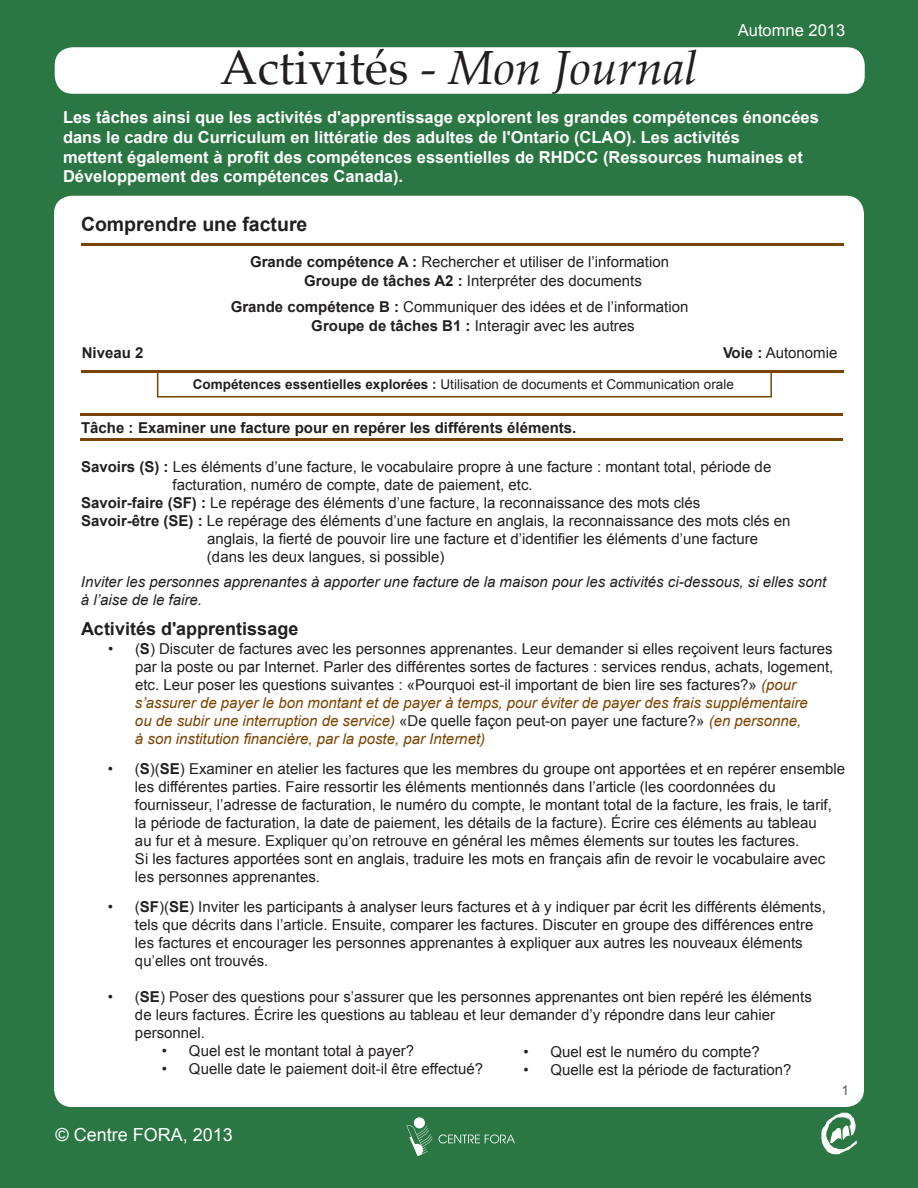
<style>
.page{position:relative;width:918px;height:1188px;background:#2b7743}
.page>*{position:absolute;margin:0;border:0;box-sizing:border-box;transform-origin:0 0}
.t1{font:48px "Palatino Linotype";color:#231f20}
.t2{font:700 19.5px "Arial";color:#231f20}
.t3{font:700 18px "Arial";color:#231f20}
.t4{font:18px "Arial";color:#fff}
.t5{font:700 16.5px/19.8px "Arial";color:#fff}
.t6{font:16.5px "Arial";color:#fff}
.t7{font:15px/18px "Arial";color:#231f20}
.t8{font:italic 15px/18px "Arial";color:#231f20}
.t9{font:700 15px "Arial";color:#231f20}
.t10{font:13.5px "Arial";color:#231f20}
.t11{font:13.5px "Arial";color:#57585a}
.s1{font-style:italic}
.s2{font-weight:700}
.s3{font-style:italic;color:#794400}
</style>
<div class="page">
<div style="left:54px;top:196px;width:810px;height:911px;background:#fff;border-radius:18px"></div>
<svg style="left:439px;top:1134px;width:76px;height:9px"></svg>
<div style="left:414px;top:1117px;width:11px;height:11px;background:#fff;border-radius:50%"></div>
<svg style="left:406px;top:1125px;width:26px;height:31px"></svg>
<div style="left:55px;top:47px;width:810px;height:47px;background:#fff;border-radius:18px"></div>
<img style="left:821px;top:1113px;width:36px;height:41px">
<hr style="left:82px;top:370px;width:762px;height:3px;background:#794400">
<div style="left:157px;top:370px;width:615px;height:28px;border:2px solid #794400"></div>
<hr style="left:81px;top:244px;width:763px;height:2px;background:#794400">
<hr style="left:81px;top:414px;width:762px;height:2px;background:#794400">
<hr style="left:81px;top:438px;width:762px;height:2px;background:#794400">
<h1 class="t1" style="left:220px;top:33px;width:479px">Activités - <span class="s1">Mon Journal</span></h1>
<p class="t6" style="left:738px;top:19px;width:109px">Automne 2013</p>
<p class="t5" style="left:63px;top:108px;width:757px">Les tâches ainsi que les activités d'apprentissage explorent les grandes compétences énoncées dans le cadre du Curriculum en littératie des adultes de l'Ontario (CLAO). Les activités<br>mettent également à profit des compétences essentielles de RHDCC (Ressources humaines et Développement des compétences Canada).</p>
<h2 class="t2" style="left:81px;top:211px;width:228px">Comprendre une facture</h2>
<p class="t7" style="left:304px;top:252px;width:366px;line-height:19.5px;text-indent:-54px"><span class="s2">Grande compétence A :</span> Rechercher et utiliser de l’information<br><span class="s2">Groupe de tâches A2 :</span> Interpréter des documents</p>
<p class="t7" style="left:311px;top:297px;width:379px;line-height:19.5px;text-indent:-81px"><span class="s2">Grande compétence B :</span> Communiquer des idées et de l’information<br><span class="s2">Groupe de tâches B1 :</span> Interagir avec les autres</p>
<p class="t9" style="left:82px;top:343px;width:63px">Niveau 2</p>
<p class="t7" style="left:723px;top:344px;width:116px"><span class="s2">Voie :</span> Autonomie</p>
<p class="t10" style="left:193px;top:375px;width:542px"><span class="s2">Compétences essentielles explorées :</span> Utilisation de documents et Communication orale</p>
<p class="t9" style="left:81px;top:418px;width:497px">Tâche : Examiner une facture pour en repérer les différents éléments.</p>
<p class="t7" style="left:81px;top:458px;width:692px"><span class="s2">Savoirs (S) :</span> Les éléments d’une facture, le vocabulaire propre à une facture : montant total, période de</p>
<p class="t7" style="left:172px;top:476px;width:362px">facturation, numéro de compte, date de paiement, etc.</p>
<p class="t7" style="left:81px;top:494px;width:621px"><span class="s2">Savoir-faire (SF) :</span> Le repérage des éléments d’une facture, la reconnaissance des mots clés</p>
<p class="t7" style="left:81px;top:512px;width:711px"><span class="s2">Savoir-être (SE) :</span> Le repérage des éléments d’une facture en anglais, la reconnaissance des mots clés en</p>
<p class="t7" style="left:207px;top:530px;width:553px">anglais, la fierté de pouvoir lire une facture et d’identifier les éléments d’une facture</p>
<p class="t7" style="left:207px;top:548px;width:239px">(dans les deux langues, si possible)</p>
<p class="t8" style="left:81px;top:573px;width:747px">Inviter les personnes apprenantes à apporter une facture de la maison pour les activités ci-dessous, si elles sont à l’aise de le faire.</p>
<p class="t3" style="left:81px;top:616px;width:219px">Activités d'apprentissage</p>
<p class="t7" style="left:135px;top:640px;width:700px;text-indent:-27px">• (<span class="s2">S</span>) Discuter de factures avec les personnes apprenantes. Leur demander si elles reçoivent leurs factures par la poste ou par Internet. Parler des différentes sortes de factures : services rendus, achats, logement, etc. Leur poser les questions suivantes : «Pourquoi est-il important de bien lire ses factures?» <span class="s3">(pour s’assurer de payer le bon montant et de payer à temps, pour éviter de payer des frais supplémentaire<br>ou de subir une interruption de service)</span> «De quelle façon peut-on payer une facture?» <span class="s3">(en personne,<br>à son institution financière, par la poste, par Internet)</span></p>
<p class="t7" style="left:135px;top:760px;width:712px;text-indent:-27px">• (<span class="s2">S</span>)(<span class="s2">SE</span>) Examiner en atelier les factures que les membres du groupe ont apportées et en repérer ensemble les différentes parties. Faire ressortir les éléments mentionnés dans l’article (les coordonnées du fournisseur, l’adresse de facturation, le numéro du compte, le montant total de la facture, les frais, le tarif, la période de facturation, la date de paiement, les détails de la facture). Écrire ces éléments au tableau<br>au fur et à mesure. Expliquer qu’on retrouve en général les mêmes élements sur toutes les factures.<br>Si les factures apportées sont en anglais, traduire les mots en français afin de revoir le vocabulaire avec les personnes apprenantes.</p>
<p class="t7" style="left:135px;top:898px;width:692px;text-indent:-27px">• (<span class="s2">SF</span>)(<span class="s2">SE</span>) Inviter les participants à analyser leurs factures et à y indiquer par écrit les différents éléments, tels que décrits dans l’article. Ensuite, comparer les factures. Discuter en groupe des différences entre les factures et encourager les personnes apprenantes à expliquer aux autres les nouveaux éléments qu’elles ont trouvés.</p>
<p class="t7" style="left:135px;top:988px;width:678px;text-indent:-27px">• (<span class="s2">SE</span>) Poser des questions pour s’assurer que les personnes apprenantes ont bien repéré les éléments de leurs factures. Écrire les questions au tableau et leur demander d’y répondre dans leur cahier personnel.</p>
<p class="t7" style="left:162px;top:1042px;width:254px">• Quel est le montant total à payer?</p>
<p class="t7" style="left:162px;top:1060px;width:323px">• Quelle date le paiement doit-il être effectué?</p>
<p class="t11" style="left:841px;top:1082px;width:9px">1</p>
<p class="t7" style="left:524px;top:1043px;width:238px">• Quel est le numéro du compte?</p>
<p class="t7" style="left:524px;top:1061px;width:269px">• Quelle est la période de facturation?</p>
<p class="t4" style="left:56px;top:1123px;width:179px">© Centre FORA, 2013</p>
</div>
